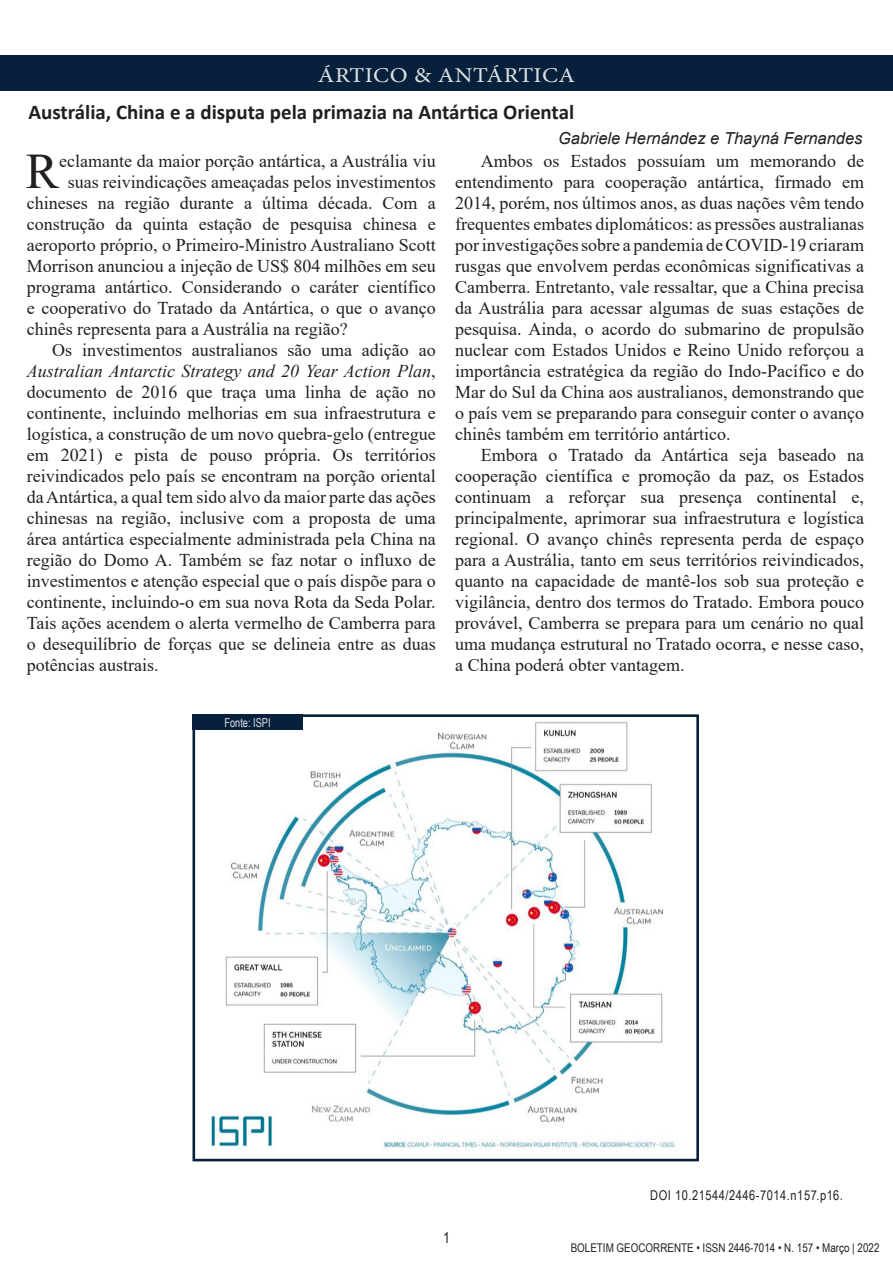
<style>
.page{position:relative;width:893px;height:1263px;background:#fff}
.page>*{position:absolute;margin:0;border:0;box-sizing:border-box;transform-origin:0 0}
.INÍCIO_DO_TEXTO{font:49.65px "Times New Roman";color:#231f20}
.Título_das_seções__R{font:21.15px "Minion Pro";letter-spacing:.02em;color:#e0e1e3;scale:1.14 1}
.TÍTULO{font:700 21px "Calibri";color:#231f20}
.FORMATAÇÃO_TEXTO{font:18px/21px "Times New Roman";color:#231f20;text-align:justify}
.INÍCIO_DO_TEXTO-2{font:18px "Times New Roman";color:#231f20}
.NOME_DO_PESQUISADOR{font:italic 16.5px "Arial";color:#231f20}
.t1{font:15px "Arial Narrow";color:#231f20}
.NOME_DO_PESQUISADOR-2{font:13.5px "Arial Narrow";letter-spacing:.04em;color:#231f20}
.t2{font:12.3px "Arial Narrow";color:#e0e1e3;scale:.91 1}
.t3{font:12px "Arial Narrow";color:#231f20}
.s1{font-style:italic}
</style>
<div class="page">
<div style="left:0;top:56px;width:893px;height:35px;background:#07213c"></div>
<img style="left:211px;top:721px;width:465px;height:429px">
<div style="left:192px;top:714px;width:507px;height:447px;border:3px solid #07213c"></div>
<div style="left:192px;top:714px;width:111px;height:16px;background:#07213c"></div>
<p class="Título_das_seções__R" style="left:318px;top:61px;width:227px">ÁRTICO &amp; ANTÁRTICA</p>
<p class="TÍTULO" style="left:28px;top:97px;width:547px">Austrália, China e a disputa pela primazia na Antártica Oriental</p>
<p class="NOME_DO_PESQUISADOR" style="left:558px;top:128px;width:306px">Gabriele Hernández e Thayná Fernandes</p>
<p class="INÍCIO_DO_TEXTO" style="left:26px;top:137px;width:35px">R</p>
<p class="INÍCIO_DO_TEXTO-2" style="left:59px;top:149px;width:378px">eclamante da maior porção antártica, a Austrália viu</p>
<p class="FORMATAÇÃO_TEXTO" style="left:455px;top:150px;width:410px;text-indent:26px">Ambos os Estados possuíam um memorando de entendimento para cooperação antártica, firmado em 2014, porém, nos últimos anos, as duas nações vêm tendo frequentes embates diplomáticos: as pressões australianas por investigações sobre a pandemia de COVID-19 criaram rusgas que envolvem perdas econômicas significativas a Camberra. Entretanto, vale ressaltar, que a China precisa da Austrália para acessar algumas de suas estações de pesquisa. Ainda, o acordo do submarino de propulsão nuclear com Estados Unidos e Reino Unido reforçou a importância estratégica da região do Indo-Pacífico e do Mar do Sul da China aos australianos, demonstrando que o país vem se preparando para conseguir conter o avanço chinês também em território antártico.</p>
<p class="FORMATAÇÃO_TEXTO" style="left:455px;top:444px;width:410px;text-indent:26px">Embora o Tratado da Antártica seja baseado na cooperação científica e promoção da paz, os Estados continuam a reforçar sua presença continental e, principalmente, aprimorar sua infraestrutura e logística regional. O avanço chinês representa perda de espaço para a Austrália, tanto em seus territórios reivindicados, quanto na capacidade de mantê-los sob sua proteção e vigilância, dentro dos termos do Tratado. Embora pouco provável, Camberra se prepara para um cenário no qual uma mudança estrutural no Tratado ocorra, e nesse caso, a China poderá obter vantagem.</p>
<p class="INÍCIO_DO_TEXTO-2" style="left:68px;top:170px;width:369px">suas reivindicações ameaçadas pelos investimentos</p>
<p class="INÍCIO_DO_TEXTO-2" style="left:27px;top:191px;width:410px">chineses na região durante a última década. Com a</p>
<p class="INÍCIO_DO_TEXTO-2" style="left:27px;top:212px;width:410px">construção da quinta estação de pesquisa chinesa e</p>
<p class="INÍCIO_DO_TEXTO-2" style="left:27px;top:233px;width:410px">aeroporto próprio, o Primeiro-Ministro Australiano Scott</p>
<p class="INÍCIO_DO_TEXTO-2" style="left:27px;top:254px;width:410px">Morrison anunciou a injeção de US$ 804 milhões em seu</p>
<p class="INÍCIO_DO_TEXTO-2" style="left:27px;top:275px;width:410px">programa antártico. Considerando o caráter científico</p>
<p class="INÍCIO_DO_TEXTO-2" style="left:27px;top:296px;width:410px">e cooperativo do Tratado da Antártica, o que o avanço</p>
<p class="INÍCIO_DO_TEXTO-2" style="left:27px;top:317px;width:322px">chinês representa para a Austrália na região?</p>
<p class="FORMATAÇÃO_TEXTO" style="left:27px;top:339px;width:410px;text-indent:25px">Os investimentos australianos são uma adição ao <span class="s1">Australian Antarctic Strategy and 20 Year Action Plan</span>, documento de 2016 que traça uma linha de ação no continente, incluindo melhorias em sua infraestrutura e logística, a construção de um novo quebra-gelo (entregue em 2021) e pista de pouso própria. Os territórios reivindicados pelo país se encontram na porção oriental da Antártica, a qual tem sido alvo da maior parte das ações chinesas na região, inclusive com a proposta de uma área antártica especialmente administrada pela China na região do Domo A. Também se faz notar o influxo de investimentos e atenção especial que o país dispõe para o continente, incluindo-o em sua nova Rota da Seda Polar.<br>Tais ações acendem o alerta vermelho de Camberra para o desequilíbrio de forças que se delineia entre as duas potências austrais.</p>
<p class="t2" style="left:224px;top:713px;width:52px">Fonte: ISPI</p>
<p class="t1" style="left:443px;top:1226px;width:8px">1</p>
<p class="NOME_DO_PESQUISADOR-2" style="left:650px;top:1185px;width:194px">DOI 10.21544/2446-7014.n157.p16.</p>
<p class="t3" style="left:571px;top:1239px;width:310px">BOLETIM GEOCORRENTE • ISSN 2446-7014 • N. 157 • Março | 2022</p>
</div>
